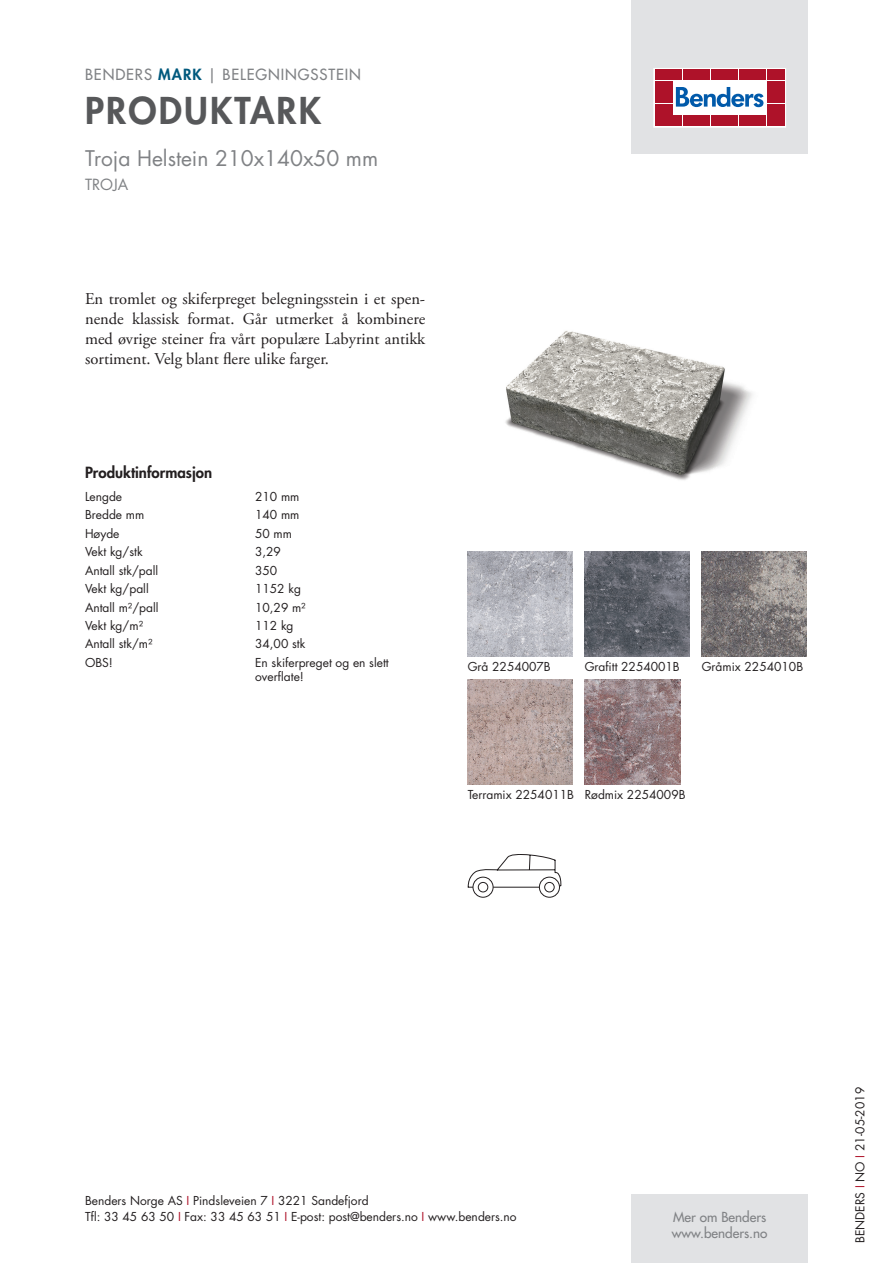
<style>
.page{position:relative;width:893px;height:1263px;background:#fff}
.page>*{position:absolute;margin:0;border:0;box-sizing:border-box;transform-origin:0 0}
.t1{font:800 36px "Futura Std";letter-spacing:.06em;color:#57585a}
.t2{font:21px "Futura Std";color:#808285}
.t3{font:16.5px/19.8px "Adobe Garamond Pro";color:#231f20;text-align:justify}
.t4{font:500 15px "Futura Std";letter-spacing:.06em;color:#808285}
.t5{font:800 15px "Futura Std";color:#231f20}
.t6{font:15px "Futura Std";color:#808285}
.t7{font:500 13.5px/16.2px "Futura Std";color:#808285}
.t8{font:12px/16.5px "Futura Std";color:#231f20}
.s1{font-weight:800;color:#00597d}
.s2{color:#ae1229}
</style>
<div class="page">
<div style="left:631px;top:0;width:177px;height:153px;background:#e1e2e4"></div>
<div style="left:631px;top:1195px;width:177px;height:68px;background:#e1e2e4"></div>
<svg style="left:656px;top:70px;width:128px;height:55px;fill:#fff"></svg>
<div style="left:654px;top:68px;width:132px;height:59px;border:1px solid #fff"></div>
<div style="left:655px;top:70px;width:8px;height:10px;background:#ae1229"></div>
<div style="left:664px;top:70px;width:8px;height:10px;background:#ae1229"></div>
<div style="left:655px;top:81px;width:8px;height:10px;background:#ae1229"></div>
<div style="left:664px;top:81px;width:8px;height:10px;background:#ae1229"></div>
<div style="left:655px;top:93px;width:8px;height:10px;background:#ae1229"></div>
<div style="left:664px;top:93px;width:8px;height:10px;background:#ae1229"></div>
<div style="left:655px;top:104px;width:8px;height:11px;background:#ae1229"></div>
<div style="left:664px;top:104px;width:8px;height:11px;background:#ae1229"></div>
<div style="left:655px;top:116px;width:8px;height:10px;background:#ae1229"></div>
<div style="left:664px;top:116px;width:8px;height:10px;background:#ae1229"></div>
<div style="left:674px;top:70px;width:8px;height:10px;background:#ae1229"></div>
<div style="left:683px;top:70px;width:8px;height:10px;background:#ae1229"></div>
<div style="left:692px;top:70px;width:8px;height:10px;background:#ae1229"></div>
<div style="left:702px;top:70px;width:8px;height:10px;background:#ae1229"></div>
<div style="left:711px;top:70px;width:8px;height:10px;background:#ae1229"></div>
<div style="left:720px;top:70px;width:8px;height:10px;background:#ae1229"></div>
<div style="left:730px;top:70px;width:8px;height:10px;background:#ae1229"></div>
<div style="left:739px;top:70px;width:8px;height:10px;background:#ae1229"></div>
<div style="left:748px;top:70px;width:8px;height:10px;background:#ae1229"></div>
<div style="left:758px;top:70px;width:8px;height:10px;background:#ae1229"></div>
<div style="left:674px;top:116px;width:8px;height:10px;background:#ae1229"></div>
<div style="left:683px;top:116px;width:8px;height:10px;background:#ae1229"></div>
<div style="left:692px;top:116px;width:8px;height:10px;background:#ae1229"></div>
<div style="left:702px;top:116px;width:8px;height:10px;background:#ae1229"></div>
<div style="left:711px;top:116px;width:8px;height:10px;background:#ae1229"></div>
<div style="left:720px;top:116px;width:8px;height:10px;background:#ae1229"></div>
<div style="left:730px;top:116px;width:8px;height:10px;background:#ae1229"></div>
<div style="left:739px;top:116px;width:8px;height:10px;background:#ae1229"></div>
<div style="left:748px;top:116px;width:8px;height:10px;background:#ae1229"></div>
<div style="left:758px;top:116px;width:8px;height:10px;background:#ae1229"></div>
<div style="left:767px;top:70px;width:8px;height:10px;background:#ae1229"></div>
<div style="left:776px;top:70px;width:8px;height:10px;background:#ae1229"></div>
<div style="left:767px;top:81px;width:8px;height:10px;background:#ae1229"></div>
<div style="left:776px;top:81px;width:8px;height:10px;background:#ae1229"></div>
<div style="left:767px;top:93px;width:8px;height:10px;background:#ae1229"></div>
<div style="left:776px;top:93px;width:8px;height:10px;background:#ae1229"></div>
<div style="left:767px;top:104px;width:8px;height:11px;background:#ae1229"></div>
<div style="left:776px;top:104px;width:8px;height:11px;background:#ae1229"></div>
<div style="left:767px;top:116px;width:8px;height:10px;background:#ae1229"></div>
<div style="left:776px;top:116px;width:8px;height:10px;background:#ae1229"></div>
<svg style="left:676px;top:87px;width:87px;height:20px"></svg>
<img style="left:505px;top:331px;width:248px;height:149px">
<img style="left:468px;top:552px;width:105px;height:105px">
<img style="left:585px;top:552px;width:105px;height:105px">
<img style="left:702px;top:552px;width:105px;height:105px">
<img style="left:468px;top:680px;width:105px;height:105px">
<img style="left:585px;top:680px;width:95px;height:105px">
<div style="left:473px;top:877px;width:20px;height:21px;border:1px solid #231f20;border-radius:50%"></div>
<div style="left:539px;top:877px;width:21px;height:21px;border:1px solid #231f20;border-radius:50%"></div>
<svg style="left:468px;top:854px;width:93px;height:39px"></svg>
<p class="t4" style="left:85px;top:65px;width:277px">BENDERS <span class="s1">MARK</span> | BELEGNINGSSTEIN</p>
<h1 class="t1" style="left:85px;top:87px;width:238px">PRODUKTARK</h1>
<h2 class="t2" style="left:85px;top:144px;width:295px">Troja Helstein 210x140x50 mm</h2>
<p class="t6" style="left:85px;top:175px;width:45px">TROJA</p>
<h3 class="t3" style="left:85px;top:290px;width:342px">En tromlet og skiferpreget belegningsstein i et spen&shy;nende klassisk format. Går utmerket å kombinere med øvrige steiner fra vårt populære Labyrint antikk sortiment. Velg blant flere ulike farger.</h3>
<p class="t5" style="left:85px;top:463px;width:129px">Produktinformasjon</p>
<p class="t8" style="left:85px;top:488px;width:39px">Lengde</p>
<p class="t8" style="left:255px;top:488px;width:46px">210 mm</p>
<p class="t8" style="left:85px;top:507px;width:61px">Bredde mm</p>
<p class="t8" style="left:255px;top:507px;width:46px">140 mm</p>
<p class="t8" style="left:85px;top:525px;width:36px">Høyde</p>
<p class="t8" style="left:255px;top:525px;width:38px">50 mm</p>
<p class="t8" style="left:85px;top:544px;width:59px">Vekt kg/stk</p>
<p class="t8" style="left:255px;top:544px;width:27px">3,29</p>
<p class="t8" style="left:85px;top:562px;width:75px">Antall stk/pall</p>
<p class="t8" style="left:255px;top:562px;width:24px">350</p>
<p class="t8" style="left:85px;top:581px;width:65px">Vekt kg/pall</p>
<p class="t8" style="left:255px;top:581px;width:47px">1152 kg</p>
<p class="t8" style="left:85px;top:599px;width:75px">Antall m²/pall</p>
<p class="t8" style="left:255px;top:599px;width:52px">10,29 m²</p>
<p class="t8" style="left:85px;top:617px;width:60px">Vekt kg/m²</p>
<p class="t8" style="left:255px;top:617px;width:40px">112 kg</p>
<p class="t8" style="left:85px;top:636px;width:69px">Antall stk/m²</p>
<p class="t8" style="left:255px;top:636px;width:52px">34,00 stk</p>
<p class="t8" style="left:85px;top:654px;width:29px">OBS!</p>
<p class="t8" style="left:255px;top:655px;width:135px;line-height:14.4px">En skiferpreget og en slett overflate!</p>
<p class="t8" style="left:468px;top:659px;width:85px">Grå 2254007B</p>
<p class="t8" style="left:585px;top:659px;width:97px">Grafitt 2254001B</p>
<p class="t8" style="left:702px;top:659px;width:103px">Gråmix 2254010B</p>
<p class="t8" style="left:468px;top:787px;width:219px">Terramix 2254011B Rødmix 2254009B</p>
<p class="t8" style="left:85px;top:1192px;width:433px">Benders Norge AS <span class="s2">I</span> Pindsleveien 7 <span class="s2">I</span> 3221 Sandefjord<br>Tfl: 33 45 63 50 <span class="s2">I</span> Fax: 33 45 63 51 <span class="s2">I</span> E-post: post@benders.no <span class="s2">I</span> www.benders.no</p>
<p class="t7" style="left:672px;top:1209px;width:97px">Mer om Benders www.benders.no</p>
<p class="t8" style="left:852px;top:1243px;width:157px;rotate:-90deg">BENDERS <span class="s2">I</span> NO <span class="s2">I</span> 21-05-2019</p>
</div>
